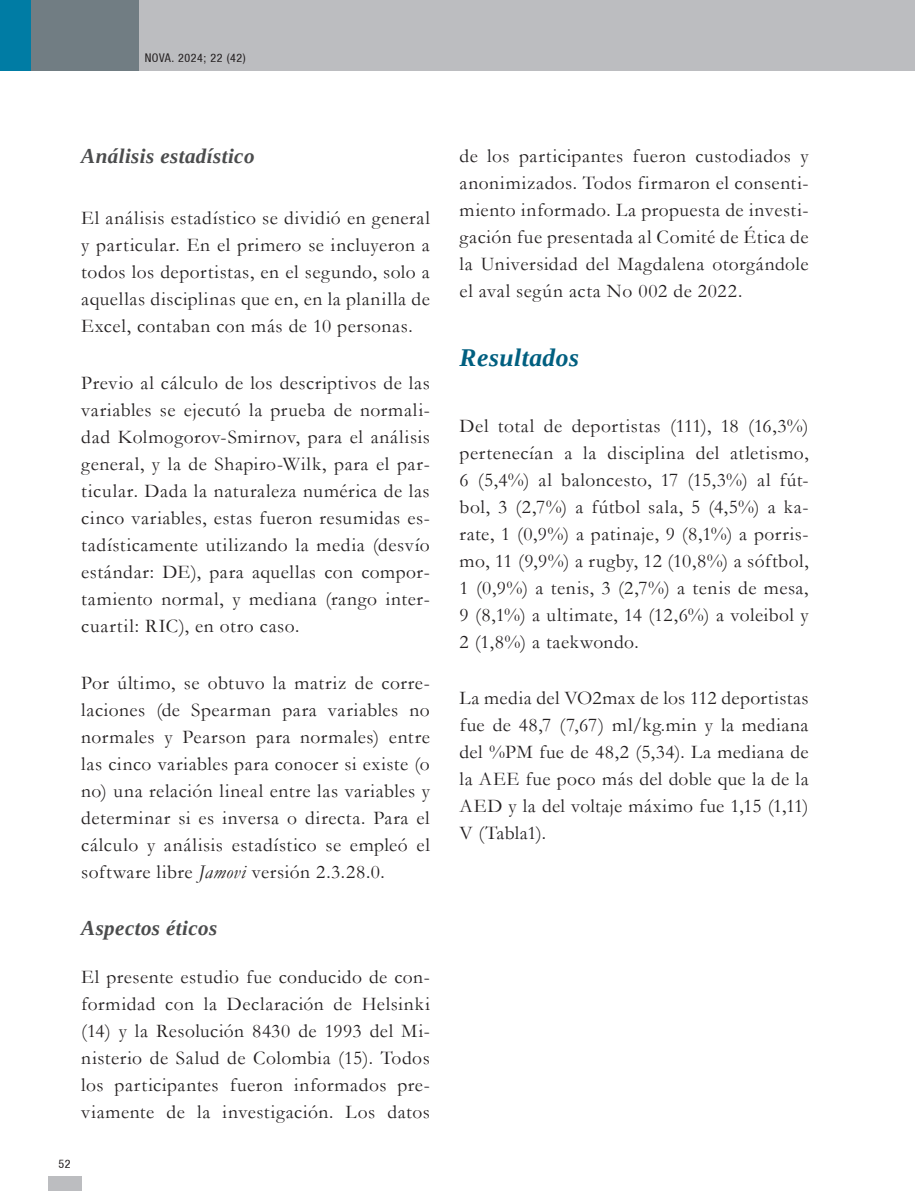
<style>
.page{position:relative;width:915px;height:1191px;background:#fff}
.page>*{position:absolute;margin:0;border:0;box-sizing:border-box;transform-origin:0 0}
.titulo_2do_nivel{font:italic 700 25.5px "Liberation Serif";letter-spacing:.02em;color:#005f80}
.titulo_3er_nivel{font:italic 700 21px "Liberation Serif";letter-spacing:.02em;color:#4b4c4d}
.t1{font:19.5px/27px "Garamond";letter-spacing:.03em;color:#231f20;text-align:justify}
.t2{font:condensed 12px "Helvetica 57";letter-spacing:.05em;color:#231f20}
.s1{font-style:italic}
</style>
<div class="page">
<div style="left:0;top:0;width:914px;height:71px;background:#bcbdc0"></div>
<div style="left:0;top:0;width:138px;height:71px;background:#717d83"></div>
<div style="left:0;top:0;width:31px;height:71px;background:#007ca4"></div>
<div style="left:48px;top:1175px;width:33px;height:16px;background:#bcbdc0"></div>
<p class="t2" style="left:145px;top:51px;width:103px">NOVA. 2024; 22 (42)</p>
<p class="titulo_3er_nivel" style="left:81px;top:142px;width:175px">Análisis estadístico</p>
<p class="t1" style="left:81px;top:204px;width:350px">El análisis estadístico se dividió en general y particular. En el primero se incluyeron a todos los deportistas, en el segundo, solo a aquellas disciplinas que en, en la planilla de Excel, contaban con más de 10 personas.</p>
<p class="t1" style="left:81px;top:369px;width:350px">Previo al cálculo de los descriptivos de las variables se ejecutó la prueba de normali&shy;dad Kolmogorov-Smirnov, para el análisis general, y la de Shapiro-Wilk, para el par&shy;ticular. Dada la naturaleza numérica de las cinco variables, estas fueron resumidas es&shy;tadísticamente utilizando la media (desvío estándar: DE), para aquellas con compor&shy;tamiento normal, y mediana (rango inter&shy;cuartil: RIC), en otro caso.</p>
<p class="t1" style="left:81px;top:668px;width:350px">Por último, se obtuvo la matriz de corre&shy;laciones (de Spearman para variables no normales y Pearson para normales) entre las cinco variables para conocer si existe (o no) una relación lineal entre las variables y determinar si es inversa o directa. Para el cálculo y análisis estadístico se empleó el software libre <span class="s1">Jamovi</span> versión 2.3.28.0.</p>
<p class="titulo_3er_nivel" style="left:81px;top:914px;width:137px">Aspectos éticos</p>
<p class="t1" style="left:81px;top:962px;width:350px">El presente estudio fue conducido de con&shy;formidad con la Declaración de Helsinki (14) y la Resolución 8430 de 1993 del Mi&shy;nisterio de Salud de Colombia (15). Todos los participantes fueron informados pre&shy;viamente de la investigación. Los datos</p>
<p class="t2" style="left:59px;top:1156px;width:14px">52</p>
<p class="t1" style="left:459px;top:141px;width:350px">de los participantes fueron custodiados y anonimizados. Todos firmaron el consenti&shy;miento informado. La propuesta de investi&shy;gación fue presentada al Comité de Ética de la Universidad del Magdalena otorgándole el aval según acta No 002 de 2022.</p>
<p class="titulo_2do_nivel" style="left:459px;top:341px;width:121px">Resultados</p>
<p class="t1" style="left:459px;top:411px;width:350px">Del total de deportistas (111), 18 (16,3%) pertenecían a la disciplina del atletismo, 6 (5,4%) al baloncesto, 17 (15,3%) al fút&shy;bol, 3 (2,7%) a fútbol sala, 5 (4,5%) a ka&shy;rate, 1 (0,9%) a patinaje, 9 (8,1%) a porris&shy;mo, 11 (9,9%) a rugby, 12 (10,8%) a sóftbol, 1 (0,9%) a tenis, 3 (2,7%) a tenis de mesa, 9 (8,1%) a ultimate, 14 (12,6%) a voleibol y 2 (1,8%) a taekwondo.</p>
<p class="t1" style="left:459px;top:684px;width:350px">La media del VO2max de los 112 deportistas fue de 48,7 (7,67) ml/kg.min y la mediana del %PM fue de 48,2 (5,34). La mediana de la AEE fue poco más del doble que la de la AED y la del voltaje máximo fue 1,15 (1,11)<br>V (Tabla1).</p>
</div>
